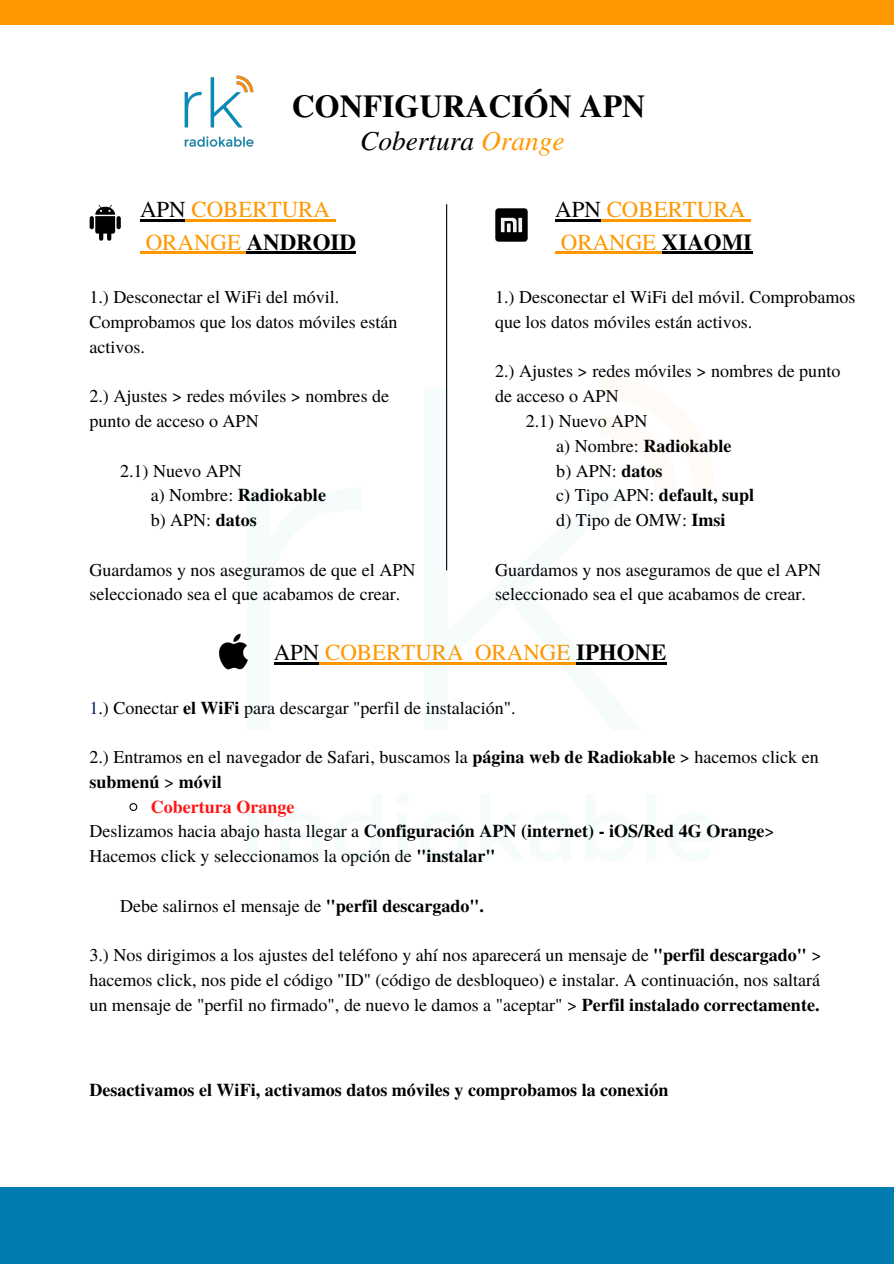
<style>
.page{position:relative;width:894px;height:1264px;background:#fff}
.page>*{position:absolute;margin:0;border:0;box-sizing:border-box;transform-origin:0 0}
.t1{font:700 31.8px "Te X Gyre Termes";color:#000}
.t2{font:italic 27.3px "Te X Gyre Termes";color:#000}
.t3{font:22.8px/32.7px "Te X Gyre Termes";color:#ff9800}
.t4{font:18px/24.8px "Te X Gyre Termes";color:#000}
.t5{font:700 18px "Te X Gyre Termes";color:#000}
.t6{font:700 18px "Te X Gyre Termes";color:#ff1616}
.s1{color:#ff9800}
.s2{color:#000}
.s3{font-weight:700;color:#000}
.s4{font-weight:400}
.s5{font-weight:700}
.s6{color:#00235a}
</style>
<div class="page">
<hr style="left:446px;top:204px;width:1px;height:366px;background:#000">
<div style="left:0;top:1187px;width:893px;height:76px;background:#027cb0"></div>
<hr style="left:140px;top:219px;width:46px;height:2px;background:#000">
<hr style="left:186px;top:219px;width:144px;height:2px;background:#ff9800">
<svg style="left:140px;top:252px;width:6px;height:2px"></svg>
<hr style="left:146px;top:252px;width:101px;height:2px;background:#ff9800">
<hr style="left:247px;top:252px;width:109px;height:2px;background:#000">
<hr style="left:555px;top:219px;width:45px;height:2px;background:#000">
<hr style="left:600px;top:219px;width:145px;height:2px;background:#ff9800">
<hr style="left:560px;top:252px;width:101px;height:2px;background:#ff9800">
<hr style="left:661px;top:252px;width:91px;height:2px;background:#000">
<div style="left:0;top:0;width:893px;height:24px;background:#ff9800"></div>
<svg style="left:95px;top:205px;width:20px;height:36px"></svg>
<svg style="left:90px;top:216px;width:4px;height:13px"></svg>
<div style="left:116px;top:216px;width:5px;height:13px;background:#000;border-radius:2px"></div>
<img style="left:495px;top:209px;width:32px;height:32px">
<svg style="left:129px;top:803px;width:9px;height:8px"></svg>
<img style="left:219px;top:326px;width:448px;height:344px">
<img style="left:184px;top:75px;width:70px;height:72px">
<p class="t1" style="left:292px;top:81px;width:355px">CONFIGURACIÓN APN</p>
<p class="t2" style="left:360px;top:121px;width:206px">Cobertura <span class="s1">Orange</span></p>
<p class="t3" style="left:140px;top:192px;width:217px"><span class="s2">APN</span> COBERTURA<br>ORANGE <span class="s3">ANDROID</span></p>
<p class="t3" style="left:555px;top:192px;width:198px"><span class="s2">APN</span> COBERTURA<br>ORANGE <span class="s3">XIAOMI</span></p>
<p class="t4" style="left:89px;top:284px;width:309px">1.) Desconectar el WiFi del móvil.<br>Comprobamos que los datos móviles están activos.</p>
<p class="t4" style="left:89px;top:383px;width:301px">2.) Ajustes &gt; redes móviles &gt; nombres de punto de acceso o APN</p>
<p class="t4" style="left:120px;top:457px;width:123px">2.1) Nuevo APN</p>
<p class="t5" style="left:151px;top:481px;width:177px"><span class="s4">a) Nombre:</span> Radiokable</p>
<p class="t4" style="left:151px;top:507px;width:108px">b) APN: <span class="s5">datos</span></p>
<p class="t4" style="left:89px;top:556px;width:327px">Guardamos y nos aseguramos de que el APN seleccionado sea el que acabamos de crear.</p>
<p class="t4" style="left:495px;top:284px;width:362px">1.) Desconectar el WiFi del móvil. Comprobamos que los datos móviles están activos.</p>
<p class="t4" style="left:495px;top:358px;width:347px">2.) Ajustes &gt; redes móviles &gt; nombres de punto de acceso o APN</p>
<p class="t4" style="left:525px;top:407px;width:123px">2.1) Nuevo APN</p>
<p class="t5" style="left:556px;top:431px;width:177px"><span class="s4">a) Nombre:</span> Radiokable</p>
<p class="t4" style="left:556px;top:457px;width:108px">b) APN: <span class="s5">datos</span></p>
<p class="t5" style="left:556px;top:481px;width:199px"><span class="s4">c) Tipo APN:</span> default, supl</p>
<p class="t4" style="left:556px;top:507px;width:171px">d) Tipo de OMW: <span class="s5">Imsi</span></p>
<p class="t4" style="left:495px;top:556px;width:327px">Guardamos y nos aseguramos de que el APN seleccionado sea el que acabamos de crear.</p>
<p class="t3" style="left:274px;top:635px;width:394px"><span class="s2">APN</span> COBERTURA ORANGE <span class="s3">IPHONE</span></p>
<p class="t4" style="left:89px;top:694px;width:427px"><span class="s6">1</span>.) Conectar <span class="s5">el WiFi</span> para descargar "perfil de instalación".</p>
<p class="t4" style="left:89px;top:743px;width:730px">2.) Entramos en el navegador de Safari, buscamos la <span class="s5">página web de Radiokable</span> &gt; hacemos click en <span class="s5">submenú</span> &gt; <span class="s5">móvil</span></p>
<p class="t5" style="left:89px;top:817px;width:686px"><span class="s4">Deslizamos hacia abajo hasta llegar a</span> Configuración APN (internet) - iOS/Red 4G Orange<span class="s4">&gt;</span></p>
<p class="t4" style="left:89px;top:842px;width:407px">Hacemos click y seleccionamos la opción de <span class="s5">"instalar"</span></p>
<p class="t4" style="left:120px;top:892px;width:365px">Debe salirnos el mensaje de <span class="s5">"perfil descargado".</span></p>
<p class="t4" style="left:89px;top:942px;width:733px;text-align:justify">3.) Nos dirigimos a los ajustes del teléfono y ahí nos aparecerá un mensaje de <span class="s5">"perfil descargado"</span> &gt; hacemos click, nos pide el código "ID" (código de desbloqueo) e instalar. A continuación, nos saltará un mensaje de "perfil no firmado", de nuevo le damos a "aceptar" &gt; <span class="s5">Perfil instalado correctamente.</span></p>
<p class="t6" style="left:151px;top:792px;width:145px">Cobertura Orange</p>
<p class="t5" style="left:89px;top:1076px;width:580px">Desactivamos el WiFi, activamos datos móviles y comprobamos la conexión</p>
</div>
